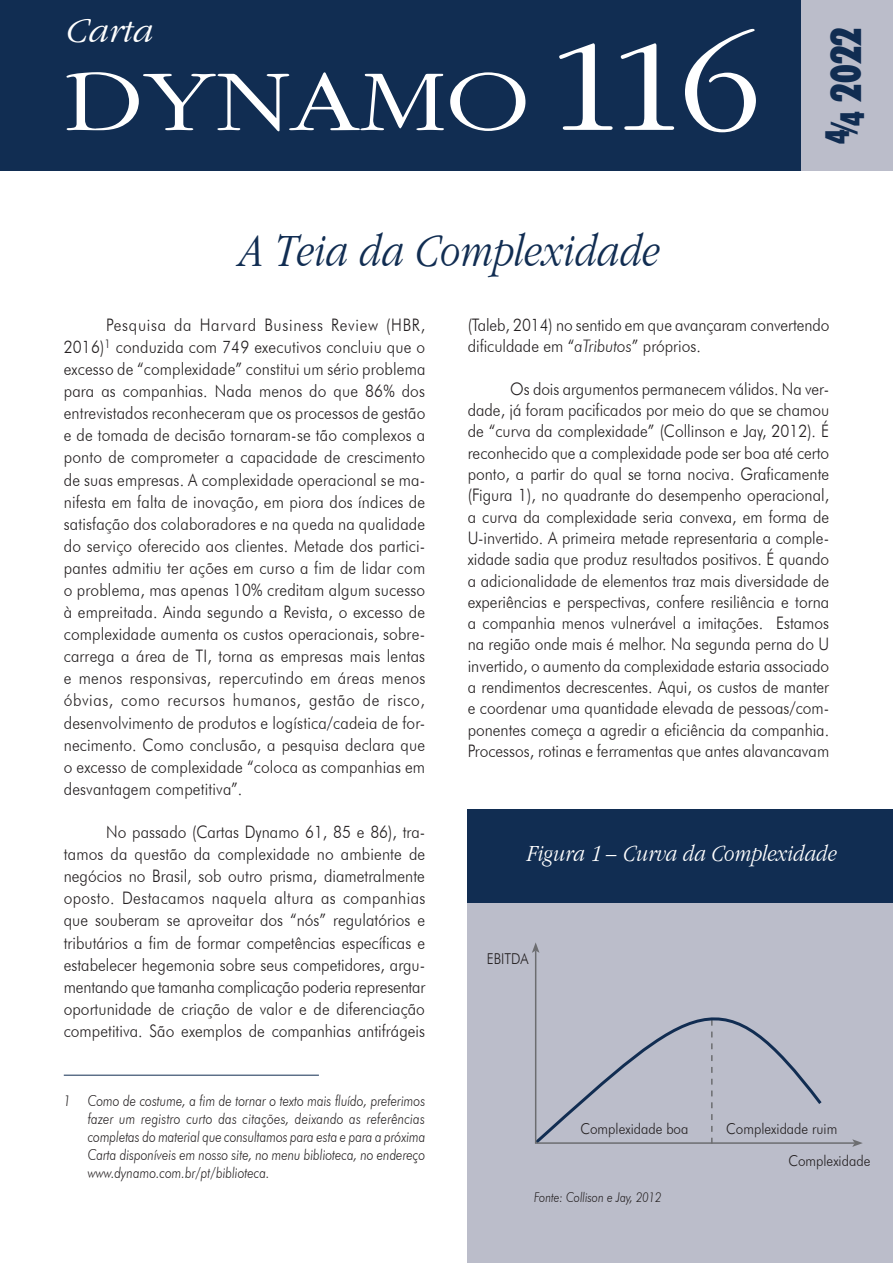
<style>
.page{position:relative;width:893px;height:1263px;background:#fff}
.page>*{position:absolute;margin:0;border:0;box-sizing:border-box;transform-origin:0 0}
.t1{font:90px "Gatineau Plain";color:#fff;scale:1.2 1}
.t2{font:italic 48px "Gatineau";color:#112d52;scale:.83 1}
.t3{font:900 condensed 42px "Futura BT";color:#112d52;scale:.9 1}
.t4{font:italic 36px "Gatineau";color:#fff}
.t5{font:italic 24px "Gatineau";color:#fff;scale:.85 1}
.t6{font:300 17.25px/22px "Futura BT";color:#231f20;text-align:justify;scale:.9 1}
.t7{font:italic 300 15px/18px "Futura BT";color:#231f20;text-align:justify;scale:.83 1}
.t8{font:300 15px/32.7px "Futura BT";color:#231f20;scale:.9 1}
.t9{font:italic 300 13.5px "Futura BT";color:#231f20;scale:.83 1}
.s1{font-size:135px}
.s2{font-size:33px}
.s3{font-style:italic}
</style>
<div class="page">
<div style="left:0;top:0;width:893px;height:170px;background:#112d52"></div>
<hr style="left:64px;top:1075px;width:255px;height:1px;background:#112d52">
<div style="left:801px;top:0;width:92px;height:170px;background:#bbbdca"></div>
<div style="left:468px;top:882px;width:425px;height:381px;background:#bbbdca"></div>
<div style="left:468px;top:809px;width:425px;height:94px;background:#112d52"></div>
<svg style="left:536px;top:973px;width:286px;height:169px"></svg>
<hr style="left:535px;top:950px;width:1px;height:193px;background:#6c6d70">
<svg style="left:532px;top:942px;width:7px;height:11px"></svg>
<hr style="left:535px;top:1142px;width:320px;height:2px;background:#6c6d70">
<svg style="left:852px;top:1139px;width:11px;height:8px"></svg>
<h3 class="t4" style="left:64px;top:12px;width:89px">Carta</h3>
<h1 class="t1" style="left:64px;top:54px;width:582px">DYNAMO<span class="s1">116</span></h1>
<h2 class="t2" style="left:236px;top:225px;width:509px">A Teia da Complexidade</h2>
<h3 class="t3" style="left:821px;top:144px;width:131px;rotate:-90deg"><sup>4</sup><span class="s2">/4</span> 2022</h3>
<p class="t6" style="left:64px;top:314px;width:403px;text-indent:43px">Pesquisa da Harvard Business Review (HBR, 2016)<sup>1</sup> conduzida com 749 executivos concluiu que o excesso de “complexidade” constitui um sério problema para as companhias. Nada menos do que 86% dos entrevistados reconheceram que os processos de gestão e de tomada de decisão tornaram-se tão complexos a ponto de comprometer a capacidade de crescimento de suas empresas. A complexidade operacional se ma&shy;nifesta em falta de inovação, em piora dos índices de satisfação dos colaboradores e na queda na qualidade do serviço oferecido aos clientes. Metade dos partici&shy;pantes admitiu ter ações em curso a fim de lidar com o problema, mas apenas 10% creditam algum sucesso à empreitada. Ainda segundo a Revista, o excesso de complexidade aumenta os custos operacionais, sobre&shy;carrega a área de TI, torna as empresas mais lentas e menos responsivas, repercutindo em áreas menos óbvias, como recursos humanos, gestão de risco, desenvolvimento de produtos e logística/cadeia de for&shy;necimento. Como conclusão, a pesquisa declara que o excesso de complexidade “coloca as companhias em desvantagem competitiva”.</p>
<p class="t6" style="left:64px;top:821px;width:403px;text-indent:43px">No passado (Cartas Dynamo 61, 85 e 86), tra&shy;tamos da questão da complexidade no ambiente de negócios no Brasil, sob outro prisma, diametralmente oposto. Destacamos naquela altura as companhias que souberam se aproveitar dos “nós” regulatórios e tributários a fim de formar competências específicas e estabelecer hegemonia sobre seus competidores, argu&shy;mentando que tamanha complicação poderia representar oportunidade de criação de valor e de diferenciação competitiva. São exemplos de companhias antifrágeis</p>
<p class="t7" style="left:88px;top:1091px;width:408px;text-indent:-24px">1 Como de costume, a fim de tornar o texto mais fluído, preferimos fazer um registro curto das citações, deixando as referências completas do material que consultamos para esta e para a próxima Carta disponíveis em nosso site, no menu biblioteca, no endereço www.dynamo.com.br/pt/biblioteca.</p>
<p class="t6" style="left:468px;top:314px;width:403px;line-height:21.3px">(Taleb, 2014) no sentido em que avançaram convertendo dificuldade em “<span class="s3">aTributos</span>” próprios.</p>
<p class="t6" style="left:468px;top:378px;width:403px;line-height:21.3px;text-indent:43px">Os dois argumentos permanecem válidos. Na ver&shy;dade, já foram pacificados por meio do que se chamou de “curva da complexidade” (Collinson e Jay, 2012). É reconhecido que a complexidade pode ser boa até certo ponto, a partir do qual se torna nociva. Graficamente (Figura 1), no quadrante do desempenho operacional, a curva da complexidade seria convexa, em forma de U-invertido. A primeira metade representaria a comple&shy;xidade sadia que produz resultados positivos. É quando a adicionalidade de elementos traz mais diversidade de experiências e perspectivas, confere resiliência e torna a companhia menos vulnerável a imitações. Estamos na região onde mais é melhor. Na segunda perna do U invertido, o aumento da complexidade estaria associado a rendimentos decrescentes. Aqui, os custos de manter e coordenar uma quantidade elevada de pessoas/com&shy;ponentes começa a agredir a eficiência da companhia.<br>Processos, rotinas e ferramentas que antes alavancavam</p>
<h3 class="t5" style="left:525px;top:841px;width:366px">Figura 1 – Curva da Complexidade</h3>
<p class="t8" style="left:487px;top:942px;width:48px">EBITDA</p>
<p class="t8" style="left:580px;top:1112px;width:122px">Complexidade boa</p>
<p class="t8" style="left:788px;top:1112px;width:93px;text-indent:-62px">Complexidade ruim<br>Complexidade</p>
<p class="t9" style="left:534px;top:1189px;width:155px">Fonte: Collison e Jay, 2012</p>
</div>
